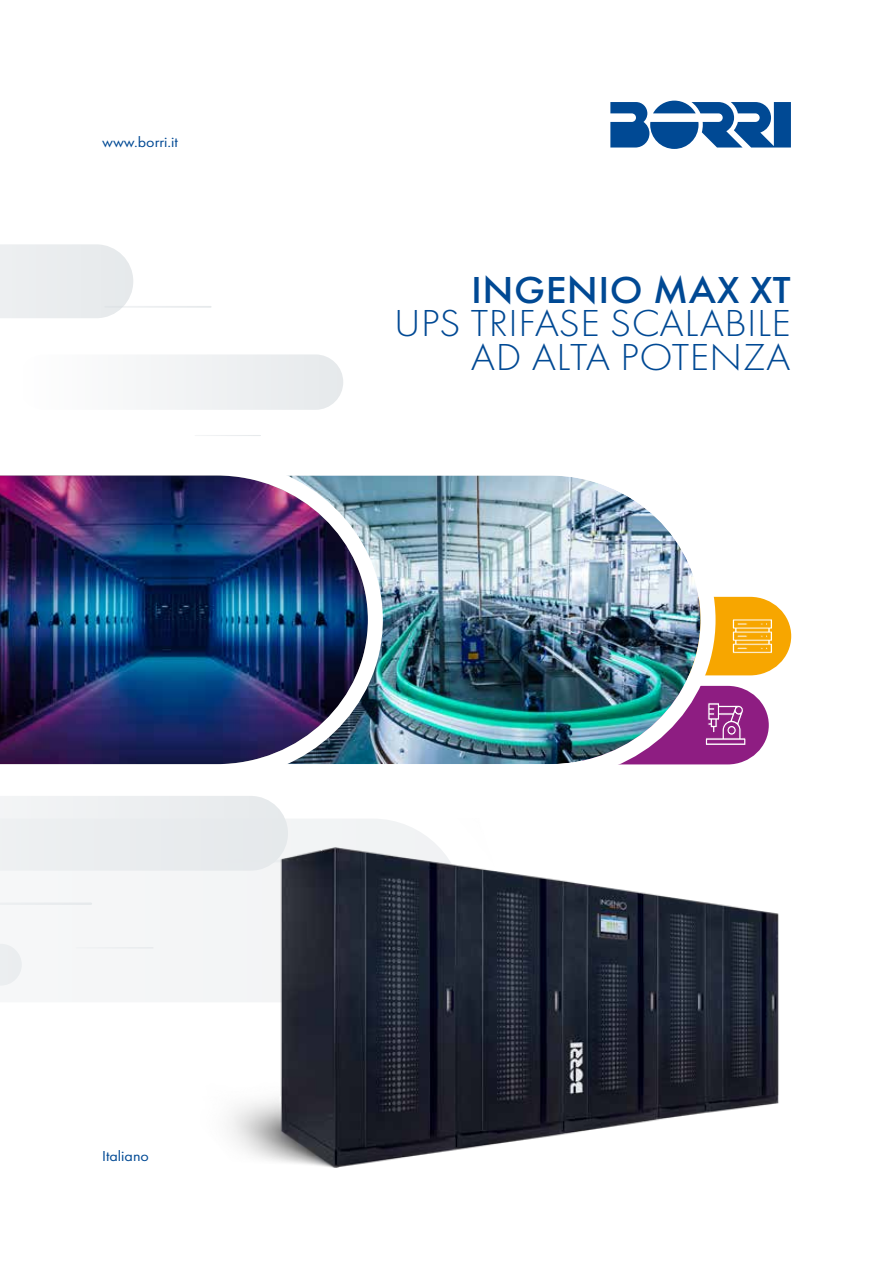
<style>
.page{position:relative;width:893px;height:1263px;background:#fff}
.page>*{position:absolute;margin:0;border:0;box-sizing:border-box;transform-origin:0 0}
.t1{font:300 39px/33.6px "Futura PT";letter-spacing:.01em;color:#004994;text-align:right;scale:1.07 1}
.t2{font:500 39px "Futura PT";letter-spacing:.01em;color:#004994;scale:1.07 1}
.t3{font:15px "Futura PT";color:#004994;scale:1.07 1}
</style>
<div class="page">
<svg style="left:610px;top:101px;width:181px;height:48px"></svg>
<svg style="left:723px;top:686px;width:46px;height:78px"></svg>
<svg style="left:723px;top:597px;width:68px;height:78px;background:#f8b630"></svg>
<div style="left:0;top:871px;width:177px;height:131px;background:#f5f6f7"></div>
<svg style="left:0;top:902px;width:92px;height:3px"></svg>
<hr style="left:75px;top:947px;width:79px;height:1px;background:#edeff1">
<div style="left:0;top:796px;width:285px;height:75px;background:#ebeef0"></div>
<svg style="left:0;top:944px;width:22px;height:42px"></svg>
<hr style="left:195px;top:435px;width:66px;height:1px;background:#edeff1">
<hr style="left:104px;top:306px;width:108px;height:2px;background:#edf0f1">
<div style="left:16px;top:354px;width:327px;height:56px;background:#f2f4f5;border-radius:28px"></div>
<div style="left:0;top:244px;width:133px;height:74px;background:#eaedee"></div>
<img style="left:390px;top:475px;width:333px;height:290px">
<img style="left:0;top:475px;width:390px;height:290px">
<img style="left:177px;top:819px;width:602px;height:349px">
<p class="t3" style="left:102px;top:133px;width:72px">www.borri.it</p>
<p class="t2" style="left:471px;top:266px;width:300px">INGENIO MAX XT</p>
<p class="t1" style="left:394px;top:307px;width:372px">UPS TRIFASE SCALABILE<br>AD ALTA POTENZA</p>
<p class="t3" style="left:102px;top:1147px;width:45px">Italiano</p>
</div>
